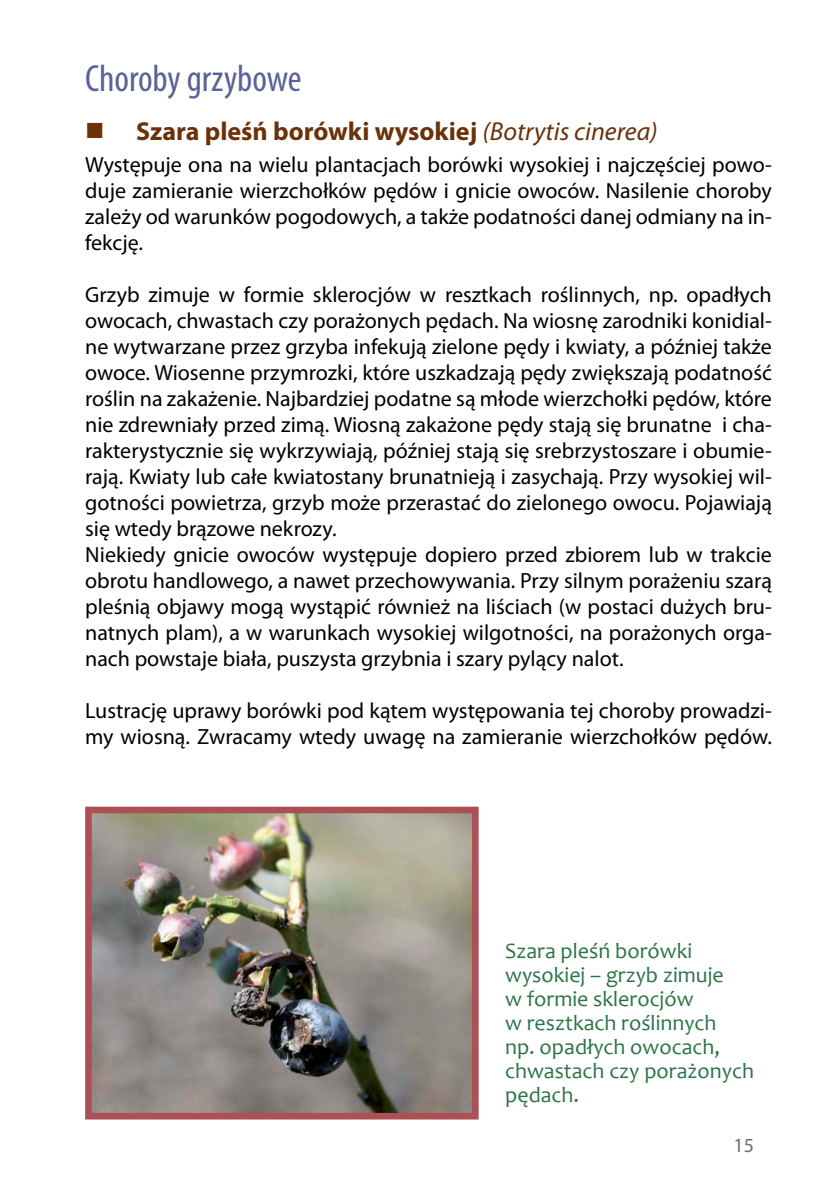
<style>
.page{position:relative;width:840px;height:1191px;background:#fff}
.page>*{position:absolute;margin:0;border:0;box-sizing:border-box;transform-origin:0 0}
.tytul1{font:condensed 38px "Myriad Pro";color:#5a6297}
.zboże{font:700 26px "Myriad Pro";color:#6a310a}
._00TEKST{font:22px/26px "Myriad Pro";color:#000;text-align:justify}
.wyrozniony{font:22px/24px "Candara";color:#2b7446}
.t1{font:20px "Myriad Pro";color:#6d6e71}
.s1{font-weight:400;font-style:italic}
</style>
<div class="page">
<img style="left:93px;top:814px;width:377px;height:297px">
<div style="left:85px;top:806px;width:393px;height:313px;border:7px solid #ad5055"></div>
<p class="tytul1" style="left:85px;top:55px;width:218px">Choroby grzybowe</p>
<p class="zboże" style="left:136px;top:114px;width:522px">Szara pleśń borówki wysokiej <span class="s1">(Botrytis cinerea)</span></p>
<p class="_00TEKST" style="left:85px;top:151px;width:687px">Występuje ona na wielu plantacjach borówki wysokiej i najczęściej powo&shy;duje zamieranie wierzchołków pędów i gnicie owoców. Nasilenie choroby zależy od warunków pogodowych, a także podatności danej odmiany na in&shy;fekcję.</p>
<p class="_00TEKST" style="left:85px;top:281px;width:688px">Grzyb zimuje w formie sklerocjów w resztkach roślinnych, np. opadłych owocach, chwastach czy porażonych pędach. Na wiosnę zarodniki konidial&shy;ne wytwarzane przez grzyba infekują zielone pędy i kwiaty, a później także owoce. Wiosenne przymrozki, które uszkadzają pędy zwiększają podatność roślin na zakażenie. Najbardziej podatne są młode wierzchołki pędów, które nie zdrewniały przed zimą. Wiosną zakażone pędy stają się brunatne i cha&shy;rakterystycznie się wykrzywiają, później stają się srebrzystoszare i obumie&shy;rają. Kwiaty lub całe kwiatostany brunatnieją i zasychają. Przy wysokiej wil&shy;gotności powietrza, grzyb może przerastać do zielonego owocu. Pojawiają się wtedy brązowe nekrozy.</p>
<p class="_00TEKST" style="left:85px;top:541px;width:688px">Niekiedy gnicie owoców występuje dopiero przed zbiorem lub w trakcie obrotu handlowego, a nawet przechowywania. Przy silnym porażeniu szarą pleśnią objawy mogą wystąpić również na liściach (w postaci dużych bru&shy;natnych plam), a w warunkach wysokiej wilgotności, na porażonych orga&shy;nach powstaje biała, puszysta grzybnia i szary pylący nalot.</p>
<p class="_00TEKST" style="left:85px;top:697px;width:688px">Lustrację uprawy borówki pod kątem występowania tej choroby prowadzi&shy;my wiosną. Zwracamy wtedy uwagę na zamieranie wierzchołków pędów.</p>
<p class="wyrozniony" style="left:505px;top:939px;width:250px">Szara pleśń borówki wysokiej – grzyb zimuje<br>w formie sklerocjów<br>w resztkach roślinnych<br>np. opadłych owocach, chwastach czy porażonych pędach.</p>
<p class="t1" style="left:733px;top:1133px;width:22px">15</p>
</div>
